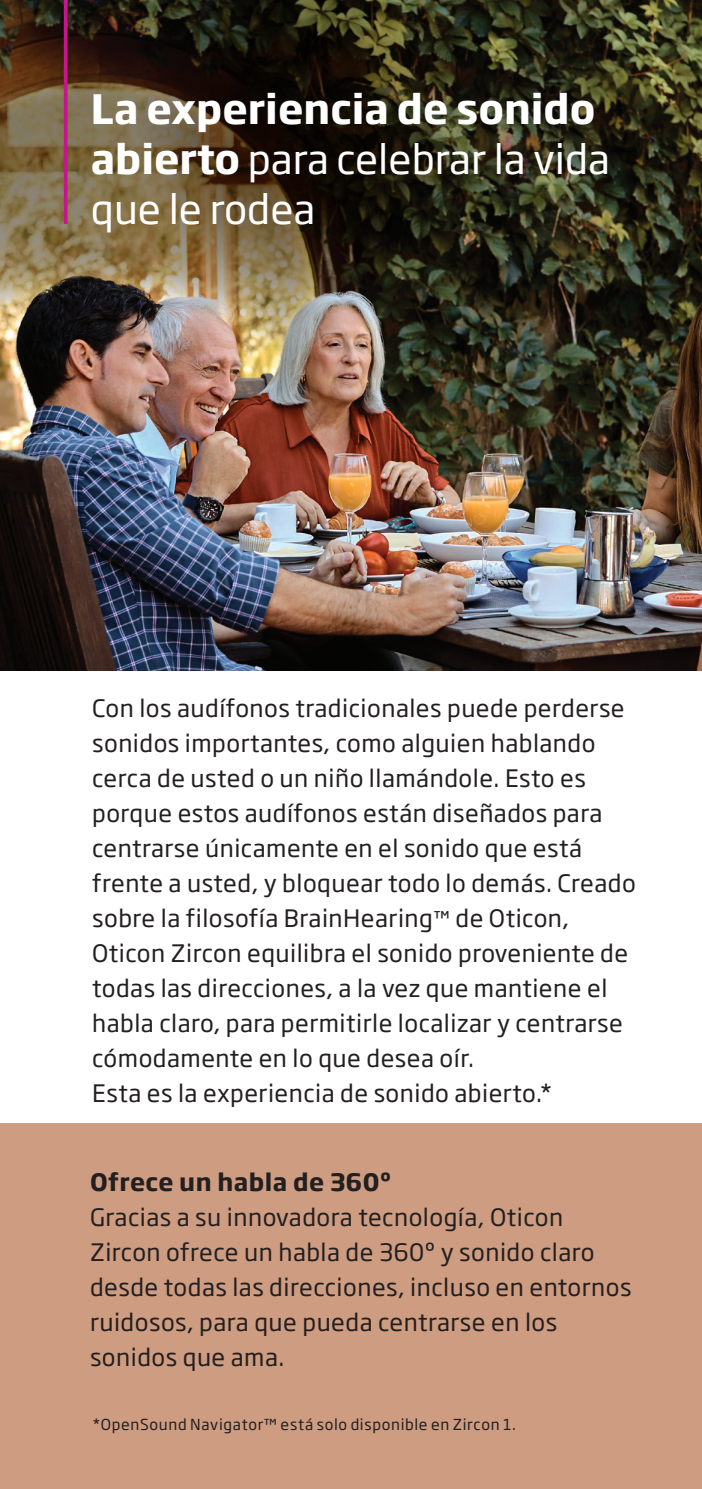
<style>
.page{position:relative;width:702px;height:1489px;background:#fff}
.page>*{position:absolute;margin:0;border:0;box-sizing:border-box;transform-origin:0 0}
.t1{font:700 40px/50px "Soho Gothic Pro";color:#fff}
.t2{font:23.75px/35px "Soho Gothic Pro";letter-spacing:.02em;color:#231f20}
.t3{font:700 23.75px "Soho Gothic Pro";letter-spacing:.02em;color:#231f20}
.t4{font:15px "Soho Gothic Pro";letter-spacing:.045em;color:#231f20}
.s1{font-weight:400}
.s2{font-size:18.75px}
</style>
<div class="page">
<img style="left:0;top:0;width:702px;height:670px">
<img style="left:138px;top:0;width:338px;height:296px">
<div style="left:0;top:1123px;width:702px;height:365px;background:#cd9c81"></div>
<svg style="left:64px;top:0;width:4px;height:92px"></svg>
<svg style="left:64px;top:92px;width:4px;height:132px"></svg>
<h1 class="t1" style="left:91px;top:81px;width:520px">La experiencia de sonido abierto <span class="s1">para celebrar la vida que le rodea</span></h1>
<p class="t2" style="left:92px;top:689px;width:545px">Con los audífonos tradicionales puede perderse sonidos importantes, como alguien hablando cerca de usted o un niño llamándole. Esto es porque estos audífonos están diseñados para centrarse únicamente en el sonido que está frente a usted, y bloquear todo lo demás. Creado sobre la filosofía BrainHearing<span class="s2">™</span> de Oticon, Oticon Zircon equilibra el sonido proveniente de todas las direcciones, a la vez que mantiene el habla claro, para permitirle localizar y centrarse cómodamente en lo que desea oír.<br>Esta es la experiencia de sonido abierto.*</p>
<p class="t3" style="left:90px;top:1162px;width:302px">Ofrece un habla de 360º</p>
<p class="t2" style="left:90px;top:1197px;width:543px">Gracias a su innovadora tecnología, Oticon Zircon ofrece un habla de 360º y sonido claro desde todas las direcciones, incluso en entornos ruidosos, para que pueda centrarse en los sonidos que ama.</p>
<p class="t4" style="left:92px;top:1412px;width:425px">*OpenSound Navigator™ está solo disponible en Zircon 1.</p>
</div>
